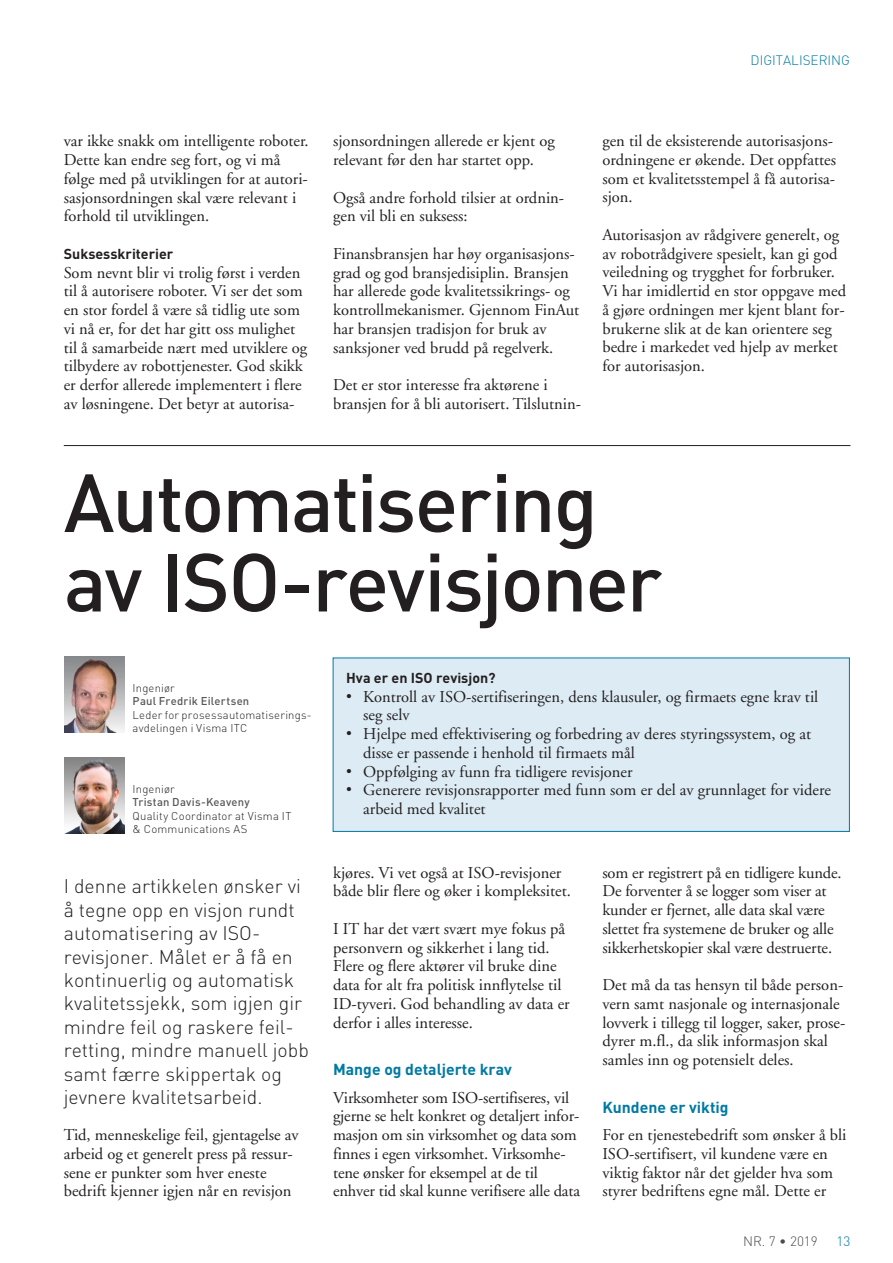
<style>
.page{position:relative;width:893px;height:1263px;background:#fff}
.page>*{position:absolute;margin:0;border:0;box-sizing:border-box;transform-origin:0 0}
.t1{font:500 81px/79.5px "DIN";letter-spacing:-.025em;color:#231f20}
.t2{font:300 19.5px/23.4px "DIN";color:#231f20}
.t3{font:16.5px/18.8px "Adobe Garamond";color:#231f20}
.t4{font:700 15.75px "DIN";color:#0079a3}
.t5{font:700 14.25px "DIN";color:#231f20}
.t6{font:300 13.5px "DIN";color:#0079a3}
.t7{font:300 13.5px "DIN";color:#4b4c4d}
.t8{font:300 11.25px/13.5px "DIN";letter-spacing:.02em;color:#231f20}
.t9{font:500 11.25px "DIN";letter-spacing:.02em;color:#57585a}
.s1{font-family:"Arial"}
</style>
<div class="page">
<img style="left:64px;top:758px;width:60px;height:75px">
<img style="left:64px;top:657px;width:60px;height:75px">
<div style="left:333px;top:658px;width:516px;height:173px;background:#ddecf4"></div>
<div style="left:333px;top:657px;width:517px;height:175px;border:1px solid #0079a3"></div>
<hr style="left:64px;top:445px;width:786px;height:1px;background:#231f20">
<p class="t6" style="left:750px;top:52px;width:16px">Di-gi-ta-li-se-ring</p>
<p class="t3" style="left:64px;top:132px;width:246px">var ikke snakk om intelligente roboter.<br>Dette kan endre seg fort, og vi må følge med på utviklingen for at autori&shy;sasjonsordningen skal være relevant i forhold til utviklingen.</p>
<p class="t5" style="left:64px;top:244px;width:111px">Suksesskriterier</p>
<p class="t3" style="left:64px;top:263px;width:245px">Som nevnt blir vi trolig først i verden til å autorisere roboter. Vi ser det som en stor fordel å være så tidlig ute som vi nå er, for det har gitt oss mulighet til å samarbeide nært med utviklere og tilbydere av robottjenester. God skikk er derfor allerede implementert i flere av løsningene. Det betyr at autorisa-</p>
<p class="t3" style="left:333px;top:132px;width:223px">sjonsordningen allerede er kjent og relevant før den har startet opp.</p>
<p class="t3" style="left:333px;top:188px;width:233px">Også andre forhold tilsier at ordnin&shy;gen vil bli en suksess:</p>
<p class="t3" style="left:333px;top:245px;width:248px">Finansbransjen har høy organisasjons&shy;grad og god bransjedisiplin. Bransjen har allerede gode kvalitetssikrings- og kontrollmekanismer. Gjennom FinAut har bransjen tradisjon for bruk av sanksjoner ved brudd på regelverk.</p>
<p class="t3" style="left:333px;top:376px;width:250px">Det er stor interesse fra aktørene i bransjen for å bli autorisert. Tilslutnin-</p>
<p class="t3" style="left:602px;top:132px;width:235px">gen til de eksisterende autorisasjons&shy;ordningene er økende. Det oppfattes som et kvalitetsstempel å få autorisa&shy;sjon.</p>
<p class="t3" style="left:602px;top:226px;width:245px">Autorisasjon av rådgivere generelt, og av robotrådgivere spesielt, kan gi god veiledning og trygghet for forbruker.<br>Vi har imidlertid en stor oppgave med å gjøre ordningen mer kjent blant for&shy;brukerne slik at de kan orientere seg bedre i markedet ved hjelp av merket for autorisasjon.</p>
<h1 class="t1" style="left:64px;top:460px;width:600px">Automatisering av ISO-revisjoner</h1>
<p class="t8" style="left:133px;top:681px;width:44px">Ingeniør</p>
<p class="t9" style="left:133px;top:694px;width:118px">Paul Fredrik Eilertsen</p>
<p class="t8" style="left:133px;top:708px;width:179px">Leder for prosessautomatiserings&shy;avdelingen i Visma ITC</p>
<p class="t8" style="left:133px;top:782px;width:44px">Ingeniør</p>
<p class="t9" style="left:133px;top:795px;width:119px">Tristan Davis-Keaveny</p>
<p class="t8" style="left:133px;top:809px;width:160px">Quality Coordinator at Visma IT &amp; Communications AS</p>
<p class="t2" style="left:64px;top:874px;width:247px">I denne artikkelen ønsker vi å tegne opp en visjon rundt automatisering av ISO&shy;revisjoner. Målet er å få en kontinuerlig og automatisk kvalitetssjekk, som igjen gir mindre feil og raskere feil&shy;retting, mindre manuell jobb samt færre skippertak og jevnere kvalitetsarbeid.</p>
<p class="t3" style="left:64px;top:1126px;width:236px">Tid, menneskelige feil, gjentagelse av arbeid og et generelt press på ressur&shy;sene er punkter som hver eneste bedrift kjenner igjen når en revisjon</p>
<p class="t5" style="left:346px;top:668px;width:151px">Hva er en ISO revisjon?</p>
<p class="t3" style="left:363px;top:687px;width:457px;text-indent:-17px"><span class="s1">•</span> Kontroll av ISO-sertifiseringen, dens klausuler, og firmaets egne krav til seg selv</p>
<p class="t3" style="left:363px;top:725px;width:449px;text-indent:-17px"><span class="s1">•</span> Hjelpe med effektivisering og forbedring av deres styringssystem, og at disse er passende i henhold til firmaets mål</p>
<p class="t3" style="left:346px;top:762px;width:288px"><span class="s1">•</span> Oppfølging av funn fra tidligere revisjoner</p>
<p class="t3" style="left:363px;top:781px;width:469px;text-indent:-17px"><span class="s1">•</span> Generere revisjonsrapporter med funn som er del av grunnlaget for videre arbeid med kvalitet</p>
<p class="t3" style="left:333px;top:863px;width:239px">kjøres. Vi vet også at ISO-revisjoner både blir flere og øker i kompleksitet.</p>
<p class="t3" style="left:333px;top:920px;width:238px">I IT har det vært svært mye fokus på personvern og sikkerhet i lang tid.<br>Flere og flere aktører vil bruke dine data for alt fra politisk innflytelse til ID-tyveri. God behandling av data er derfor i alles interesse.</p>
<p class="t4" style="left:333px;top:1059px;width:180px">Mange og detaljerte krav</p>
<p class="t3" style="left:333px;top:1088px;width:248px">Virksomheter som ISO-sertifiseres, vil gjerne se helt konkret og detaljert infor&shy;masjon om sin virksomhet og data som finnes i egen virksomhet. Virksomhe&shy;tene ønsker for eksempel at de til enhver tid skal kunne verifisere alle data</p>
<p class="t3" style="left:602px;top:863px;width:241px">som er registrert på en tidligere kunde.<br>De forventer å se logger som viser at kunder er fjernet, alle data skal være slettet fra systemene de bruker og alle sikkerhetskopier skal være destruerte.</p>
<p class="t3" style="left:602px;top:976px;width:244px">Det må da tas hensyn til både person&shy;vern samt nasjonale og internasjonale lovverk i tillegg til logger, saker, prose&shy;dyrer m.fl., da slik informasjon skal samles inn og potensielt deles.</p>
<p class="t4" style="left:602px;top:1097px;width:128px">Kundene er viktig</p>
<p class="t3" style="left:602px;top:1126px;width:245px">For en tjenestebedrift som ønsker å bli ISO-sertifisert, vil kundene være en viktig faktor når det gjelder hva som styrer bedriftens egne mål. Dette er</p>
<p class="t7" style="left:743px;top:1232px;width:76px">NR. 7 • 2019</p>
<p class="t6" style="left:836px;top:1232px;width:16px">13</p>
</div>
